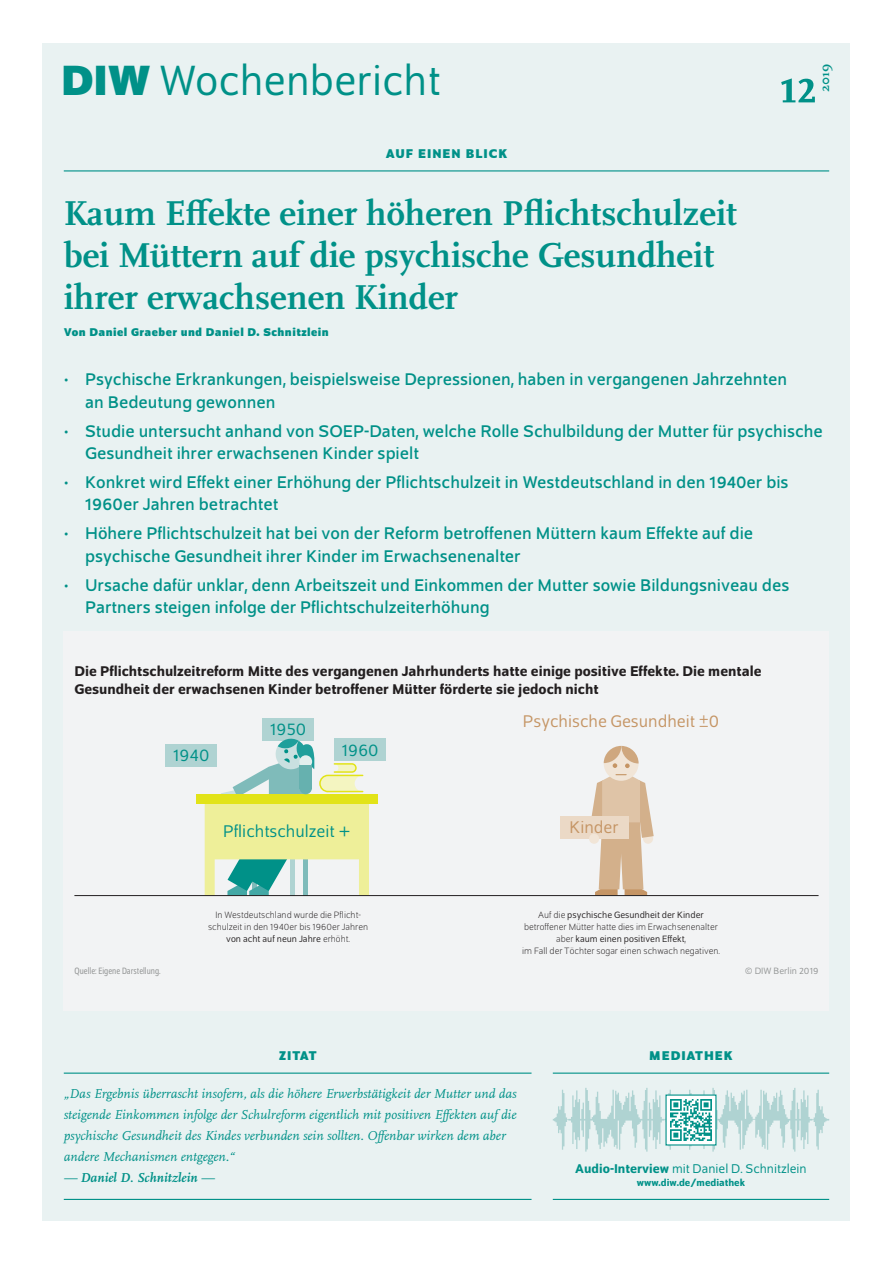
<style>
.page{position:relative;width:893px;height:1263px;background:#fff}
.page>*{position:absolute;margin:0;border:0;box-sizing:border-box;transform-origin:0 0}
.t1{font:700 51px "Scala Pro";color:#009188}
.t2{font:45px "Schumpeter Blond";color:#009188}
.t3{font:700 36px/42px "Scala Pro";color:#009188}
.t4{font:18px/22.5px "Schumpeter";color:#009188}
.t5{font:18px "Schumpeter Blond";color:#009188}
.t6{font:18px "Schumpeter Blond";color:#c59565}
.t7{font:500 15px/18px "Schumpeter";color:#231f20}
.t8{font:15px "Schumpeter Blond";color:#c59565}
.t9{font:italic 13.5px/21px "Scala Pro";color:#009188}
.t10{font:13.5px "Schumpeter Blond";color:#009188}
.t11{font:700 13.5px "Schumpeter";letter-spacing:.075em;color:#009188}
.t12{font:italic 700 13.5px "Scala Pro";color:#009188}
.t13{font:700 13.5px "Scala Pro";color:#009188}
.t14{font:700 12px "Schumpeter";letter-spacing:.04em;color:#009188}
.t15{font:500 10.5px "Schumpeter";color:#009188}
.t16{font:300 9.75px/12px "Schumpeter";color:#231f20;text-align:center}
.t17{font:9.75px "Schumpeter Blond";color:#231f20}
.t18{font:semi-condensed 9.75px "Schumpeter Blond";color:#939595}
.t19{font:9.75px "Schumpeter Blond";color:#939595}
.s1{font-family:"Schumpeter";font-weight:700}
.s2{font-size:15px}
.s3{font-family:"Schumpeter";font-weight:300}
.s4{font-weight:400}
.s5{font-family:"Schumpeter";font-weight:500}
</style>
<div class="page">
<div style="left:43px;top:43px;width:807px;height:1177px;background:#e9f2f2"></div>
<hr style="left:64px;top:1072px;width:467px;height:2px;background:#009188">
<hr style="left:64px;top:1199px;width:467px;height:1px;background:#009188">
<hr style="left:64px;top:170px;width:765px;height:1px;background:#009188">
<div style="left:64px;top:631px;width:765px;height:380px;background:#f2f3f4"></div>
<div style="left:262px;top:718px;width:52px;height:23px;background:#afd3d2"></div>
<div style="left:334px;top:739px;width:52px;height:22px;background:#afd3d2"></div>
<div style="left:196px;top:794px;width:182px;height:9px;background:#e2e318"></div>
<svg style="left:205px;top:738px;width:164px;height:157px"></svg>
<div style="left:166px;top:744px;width:51px;height:22px;background:#afd3d2"></div>
<svg style="left:588px;top:746px;width:66px;height:149px"></svg>
<div style="left:560px;top:816px;width:68px;height:22px;background:#ebd9c6"></div>
<div style="left:589px;top:834px;width:10px;height:10px;background:#f1e5d7;border-radius:50%"></div>
<hr style="left:74px;top:895px;width:745px;height:1px;background:#231f20">
<hr style="left:553px;top:1072px;width:276px;height:2px;background:#009188">
<hr style="left:553px;top:1199px;width:276px;height:1px;background:#009188">
<svg style="left:553px;top:1088px;width:276px;height:63px"></svg>
<div style="left:666px;top:1095px;width:50px;height:50px;background:#fff"></div>
<img style="left:670px;top:1099px;width:42px;height:42px">
<h2 class="t2" style="left:61px;top:59px;width:381px"><span class="s1">DIW</span> Wochenbericht</h2>
<p class="t11" style="left:386px;top:146px;width:123px">AUF EINEN BLICK</p>
<p class="t13" style="left:815px;top:92px;width:30px;rotate:-90deg">2019</p>
<h1 class="t1" style="left:779px;top:48px;width:39px">12</h1>
<h3 class="t3" style="left:64px;top:190px;width:675px">Kaum Effekte einer höheren Pflichtschulzeit bei Müttern auf die psychische Gesundheit ihrer erwachsenen Kinder</h3>
<p class="t14" style="left:64px;top:325px;width:267px">Von Daniel Graeber und Daniel D. Schnitzlein</p>
<p class="t4" style="left:85px;top:369px;width:704px;text-indent:-21px">• Psychische Erkrankungen, beispielsweise Depressionen, haben in vergangenen Jahrzehnten an Bedeutung gewonnen</p>
<p class="t4" style="left:85px;top:420px;width:739px;text-indent:-21px">• Studie untersucht anhand von SOEP-Daten, welche Rolle Schulbildung der Mutter für psychische<br>Gesundheit ihrer erwachsenen Kinder spielt</p>
<p class="t4" style="left:85px;top:471px;width:705px;text-indent:-21px">• Konkret wird Effekt einer Erhöhung der Pflichtschulzeit in Westdeutschland in den 1940er bis<br>1960er Jahren betrachtet</p>
<p class="t4" style="left:85px;top:523px;width:670px;text-indent:-21px">• Höhere Pflichtschulzeit hat bei von der Reform betroffenen Müttern kaum Effekte auf die psychische Gesundheit ihrer Kinder im Erwachsenenalter</p>
<p class="t4" style="left:85px;top:574px;width:706px;text-indent:-21px">• Ursache dafür unklar, denn Arbeitszeit und Einkommen der Mutter sowie Bildungsniveau des<br>Partners steigen infolge der Pflichtschulzeiterhöhung</p>
<p class="t7" style="left:74px;top:662px;width:689px">Die Pflichtschulzeitreform Mitte des vergangenen Jahrhunderts hatte einige positive Effekte. Die mentale<br>Gesundheit der erwachsenen Kinder betroffener Mütter förderte sie jedoch nicht</p>
<p class="t5" style="left:270px;top:721px;width:38px">1950</p>
<p class="t5" style="left:342px;top:741px;width:38px">1960</p>
<p class="t6" style="left:523px;top:712px;width:188px">Psychische Gesundheit <span class="s2">+</span></p>
<p class="t8" style="left:699px;top:719px;width:22px">−<sup>0</sup></p>
<p class="t5" style="left:173px;top:746px;width:38px">1940</p>
<p class="t5" style="left:223px;top:822px;width:129px">Pflichtschulzeit +</p>
<p class="t16" style="left:208px;top:909px;width:162px">In Westdeutschland wurde die Pflicht&shy;schulzeit in den 1940er bis 1960er Jahren</p>
<p class="t17" style="left:226px;top:934px;width:125px">von acht auf neun Jahre <span class="s3">erhöht.</span></p>
<p class="t6" style="left:570px;top:818px;width:50px">Kinder</p>
<p class="t17" style="left:538px;top:910px;width:167px"><span class="s3">Auf die</span> psychische Gesundheit der Kinder</p>
<p class="t16" style="left:524px;top:921px;width:195px">betroffener Mütter hatte dies im Erwachsenenalter</p>
<p class="t17" style="left:556px;top:934px;width:131px"><span class="s3">aber</span> kaum einen positiven Effekt<span class="s3">,</span></p>
<p class="t16" style="left:522px;top:945px;width:199px">im Fall der Töchter sogar einen schwach negativen.</p>
<p class="t18" style="left:75px;top:966px;width:88px">Quelle: Eigene Darstellung.</p>
<p class="t19" style="left:745px;top:966px;width:75px">© DIW Berlin 2019</p>
<p class="t11" style="left:279px;top:1048px;width:39px">ZITAT</p>
<p class="t9" style="left:64px;top:1083px;width:454px">„Das Ergebnis überrascht insofern, als die höhere Erwerbstätigkeit der Mutter und das steigende Einkommen infolge der Schulreform eigentlich mit positiven Effekten auf die psychische Gesundheit des Kindes verbunden sein sollten. Offenbar wirken dem aber andere Mechanismen entgegen.“</p>
<p class="t12" style="left:64px;top:1167px;width:152px"><span class="s4">—</span> Daniel D. Schnitzlein <span class="s4">—</span></p>
<p class="t11" style="left:649px;top:1048px;width:85px">MEDIATHEK</p>
<p class="t10" style="left:575px;top:1162px;width:233px"><span class="s5">Audio-Interview</span> mit Daniel D. Schnitzlein</p>
<p class="t15" style="left:637px;top:1177px;width:110px">www.diw.de/mediathek</p>
</div>
